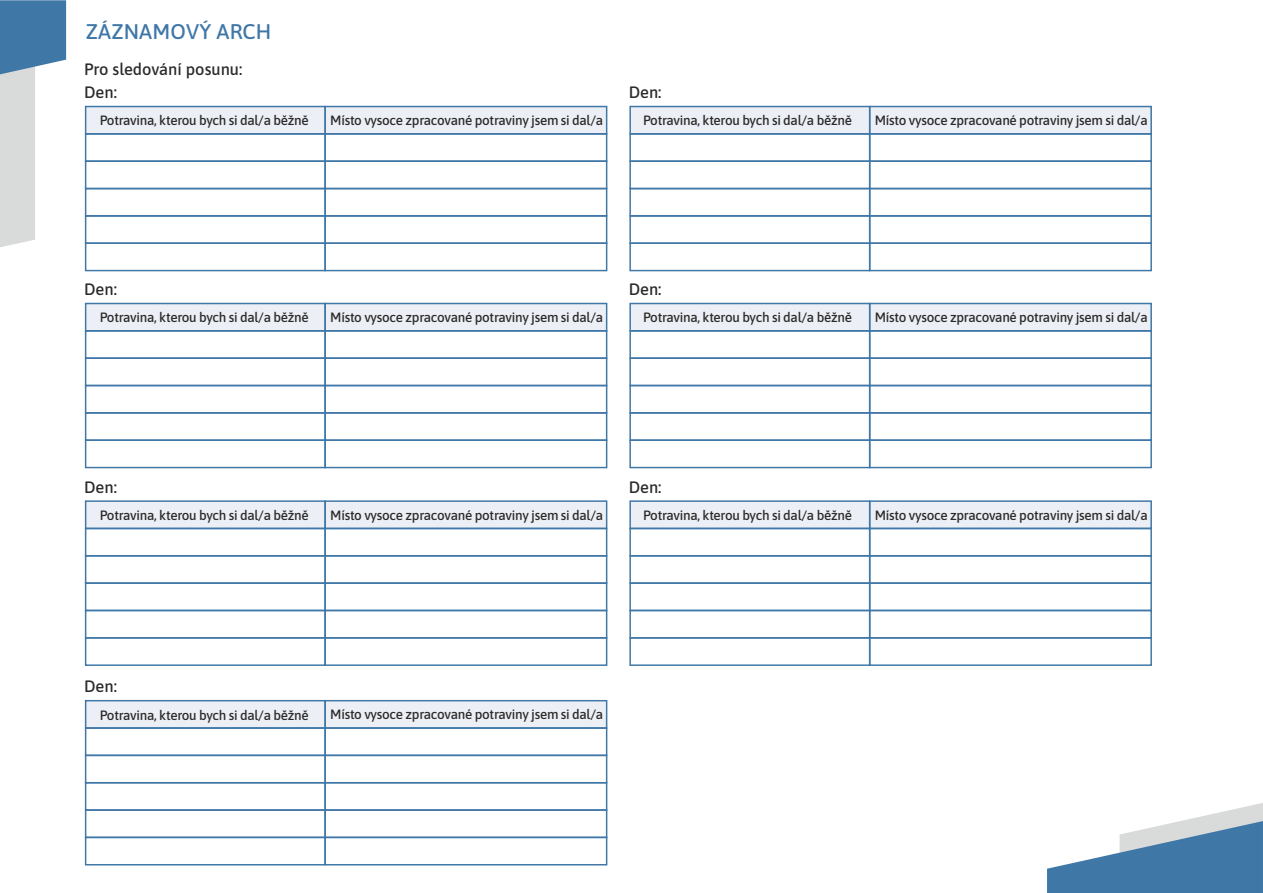
<style>
.page{position:relative;width:1263px;height:893px;background:#fff}
.page>*{position:absolute;margin:0;border:0;box-sizing:border-box;transform-origin:0 0}
.t1{font:500 21.15px "Asap";letter-spacing:.01em;color:#3f77a7}
.t2{font:500 16.5px/23px "Asap";color:#2b2a29}
.t3{font:500 13.5px "Asap";letter-spacing:-.02em;color:#2b2a29}
</style>
<div class="page">
<svg style="left:0;top:0;width:66px;height:247px"></svg>
<svg style="left:1047px;top:803px;width:216px;height:90px"></svg>
<div style="left:86px;top:107px;width:521px;height:27px;background:#eceff5"></div>
<div style="left:85px;top:106px;width:241px;height:29px;border:1px solid #3f77a7"></div>
<div style="left:324px;top:106px;width:283px;height:29px;border:1px solid #3f77a7"></div>
<div style="left:85px;top:133px;width:241px;height:29px;border:1px solid #3f77a7"></div>
<div style="left:324px;top:133px;width:283px;height:29px;border:1px solid #3f77a7"></div>
<div style="left:85px;top:160px;width:241px;height:29px;border:1px solid #3f77a7"></div>
<div style="left:324px;top:160px;width:283px;height:29px;border:1px solid #3f77a7"></div>
<div style="left:85px;top:188px;width:241px;height:29px;border:1px solid #3f77a7"></div>
<div style="left:324px;top:188px;width:283px;height:29px;border:1px solid #3f77a7"></div>
<div style="left:85px;top:215px;width:241px;height:29px;border:1px solid #3f77a7"></div>
<div style="left:324px;top:215px;width:283px;height:29px;border:1px solid #3f77a7"></div>
<div style="left:85px;top:242px;width:241px;height:29px;border:1px solid #3f77a7"></div>
<div style="left:324px;top:242px;width:283px;height:29px;border:1px solid #3f77a7"></div>
<div style="left:630px;top:107px;width:521px;height:27px;background:#eceff5"></div>
<div style="left:629px;top:106px;width:241px;height:29px;border:1px solid #3f77a7"></div>
<div style="left:869px;top:106px;width:283px;height:29px;border:1px solid #3f77a7"></div>
<div style="left:629px;top:133px;width:241px;height:29px;border:1px solid #3f77a7"></div>
<div style="left:869px;top:133px;width:283px;height:29px;border:1px solid #3f77a7"></div>
<div style="left:629px;top:160px;width:241px;height:29px;border:1px solid #3f77a7"></div>
<div style="left:869px;top:160px;width:283px;height:29px;border:1px solid #3f77a7"></div>
<div style="left:629px;top:188px;width:241px;height:29px;border:1px solid #3f77a7"></div>
<div style="left:869px;top:188px;width:283px;height:29px;border:1px solid #3f77a7"></div>
<div style="left:629px;top:215px;width:241px;height:29px;border:1px solid #3f77a7"></div>
<div style="left:869px;top:215px;width:283px;height:29px;border:1px solid #3f77a7"></div>
<div style="left:629px;top:242px;width:241px;height:29px;border:1px solid #3f77a7"></div>
<div style="left:869px;top:242px;width:283px;height:29px;border:1px solid #3f77a7"></div>
<div style="left:86px;top:303px;width:521px;height:28px;background:#eceff5"></div>
<div style="left:85px;top:303px;width:241px;height:29px;border:1px solid #3f77a7"></div>
<div style="left:324px;top:303px;width:283px;height:29px;border:1px solid #3f77a7"></div>
<div style="left:85px;top:330px;width:241px;height:29px;border:1px solid #3f77a7"></div>
<div style="left:324px;top:330px;width:283px;height:29px;border:1px solid #3f77a7"></div>
<div style="left:85px;top:357px;width:241px;height:29px;border:1px solid #3f77a7"></div>
<div style="left:324px;top:357px;width:283px;height:29px;border:1px solid #3f77a7"></div>
<div style="left:85px;top:385px;width:241px;height:29px;border:1px solid #3f77a7"></div>
<div style="left:324px;top:385px;width:283px;height:29px;border:1px solid #3f77a7"></div>
<div style="left:85px;top:412px;width:241px;height:29px;border:1px solid #3f77a7"></div>
<div style="left:324px;top:412px;width:283px;height:29px;border:1px solid #3f77a7"></div>
<div style="left:85px;top:439px;width:241px;height:29px;border:1px solid #3f77a7"></div>
<div style="left:324px;top:439px;width:283px;height:29px;border:1px solid #3f77a7"></div>
<div style="left:630px;top:303px;width:521px;height:28px;background:#eceff5"></div>
<div style="left:629px;top:303px;width:241px;height:29px;border:1px solid #3f77a7"></div>
<div style="left:869px;top:303px;width:283px;height:29px;border:1px solid #3f77a7"></div>
<div style="left:629px;top:330px;width:241px;height:29px;border:1px solid #3f77a7"></div>
<div style="left:869px;top:330px;width:283px;height:29px;border:1px solid #3f77a7"></div>
<div style="left:629px;top:357px;width:241px;height:29px;border:1px solid #3f77a7"></div>
<div style="left:869px;top:357px;width:283px;height:29px;border:1px solid #3f77a7"></div>
<div style="left:629px;top:385px;width:241px;height:29px;border:1px solid #3f77a7"></div>
<div style="left:869px;top:385px;width:283px;height:29px;border:1px solid #3f77a7"></div>
<div style="left:629px;top:412px;width:241px;height:29px;border:1px solid #3f77a7"></div>
<div style="left:869px;top:412px;width:283px;height:29px;border:1px solid #3f77a7"></div>
<div style="left:629px;top:439px;width:241px;height:29px;border:1px solid #3f77a7"></div>
<div style="left:869px;top:439px;width:283px;height:29px;border:1px solid #3f77a7"></div>
<div style="left:86px;top:501px;width:521px;height:27px;background:#eceff5"></div>
<div style="left:85px;top:500px;width:241px;height:29px;border:1px solid #3f77a7"></div>
<div style="left:324px;top:500px;width:283px;height:29px;border:1px solid #3f77a7"></div>
<div style="left:85px;top:528px;width:241px;height:29px;border:1px solid #3f77a7"></div>
<div style="left:324px;top:528px;width:283px;height:29px;border:1px solid #3f77a7"></div>
<div style="left:85px;top:555px;width:241px;height:29px;border:1px solid #3f77a7"></div>
<div style="left:324px;top:555px;width:283px;height:29px;border:1px solid #3f77a7"></div>
<div style="left:85px;top:582px;width:241px;height:29px;border:1px solid #3f77a7"></div>
<div style="left:324px;top:582px;width:283px;height:29px;border:1px solid #3f77a7"></div>
<div style="left:85px;top:610px;width:241px;height:29px;border:1px solid #3f77a7"></div>
<div style="left:324px;top:610px;width:283px;height:29px;border:1px solid #3f77a7"></div>
<div style="left:85px;top:637px;width:241px;height:29px;border:1px solid #3f77a7"></div>
<div style="left:324px;top:637px;width:283px;height:29px;border:1px solid #3f77a7"></div>
<div style="left:630px;top:501px;width:521px;height:27px;background:#eceff5"></div>
<div style="left:629px;top:500px;width:241px;height:29px;border:1px solid #3f77a7"></div>
<div style="left:869px;top:500px;width:283px;height:29px;border:1px solid #3f77a7"></div>
<div style="left:629px;top:528px;width:241px;height:29px;border:1px solid #3f77a7"></div>
<div style="left:869px;top:528px;width:283px;height:29px;border:1px solid #3f77a7"></div>
<div style="left:629px;top:555px;width:241px;height:29px;border:1px solid #3f77a7"></div>
<div style="left:869px;top:555px;width:283px;height:29px;border:1px solid #3f77a7"></div>
<div style="left:629px;top:582px;width:241px;height:29px;border:1px solid #3f77a7"></div>
<div style="left:869px;top:582px;width:283px;height:29px;border:1px solid #3f77a7"></div>
<div style="left:629px;top:610px;width:241px;height:29px;border:1px solid #3f77a7"></div>
<div style="left:869px;top:610px;width:283px;height:29px;border:1px solid #3f77a7"></div>
<div style="left:629px;top:637px;width:241px;height:29px;border:1px solid #3f77a7"></div>
<div style="left:869px;top:637px;width:283px;height:29px;border:1px solid #3f77a7"></div>
<div style="left:86px;top:701px;width:521px;height:27px;background:#eceff5"></div>
<div style="left:85px;top:700px;width:241px;height:29px;border:1px solid #3f77a7"></div>
<div style="left:324px;top:700px;width:283px;height:29px;border:1px solid #3f77a7"></div>
<div style="left:85px;top:727px;width:241px;height:29px;border:1px solid #3f77a7"></div>
<div style="left:324px;top:727px;width:283px;height:29px;border:1px solid #3f77a7"></div>
<div style="left:85px;top:755px;width:241px;height:28px;border:1px solid #3f77a7"></div>
<div style="left:324px;top:755px;width:283px;height:28px;border:1px solid #3f77a7"></div>
<div style="left:85px;top:782px;width:241px;height:29px;border:1px solid #3f77a7"></div>
<div style="left:324px;top:782px;width:283px;height:29px;border:1px solid #3f77a7"></div>
<div style="left:85px;top:809px;width:241px;height:29px;border:1px solid #3f77a7"></div>
<div style="left:324px;top:809px;width:283px;height:29px;border:1px solid #3f77a7"></div>
<div style="left:85px;top:837px;width:241px;height:28px;border:1px solid #3f77a7"></div>
<div style="left:324px;top:837px;width:283px;height:28px;border:1px solid #3f77a7"></div>
<h1 class="t1" style="left:86px;top:19px;width:187px">ZÁZNAMOVÝ ARCH</h1>
<p class="t2" style="left:84px;top:58px;width:160px">Pro sledování posunu:<br>Den:</p>
<p class="t3" style="left:100px;top:113px;width:210px">Potravina, kterou bych si dal/a běžně</p>
<p class="t3" style="left:330px;top:113px;width:274px">Místo vysoce zpracované potraviny jsem si dal/a</p>
<p class="t2" style="left:629px;top:81px;width:34px">Den:</p>
<p class="t3" style="left:643px;top:113px;width:210px">Potravina, kterou bych si dal/a běžně</p>
<p class="t3" style="left:875px;top:113px;width:274px">Místo vysoce zpracované potraviny jsem si dal/a</p>
<p class="t2" style="left:84px;top:277px;width:34px">Den:</p>
<p class="t3" style="left:100px;top:310px;width:210px">Potravina, kterou bych si dal/a běžně</p>
<p class="t3" style="left:330px;top:310px;width:274px">Místo vysoce zpracované potraviny jsem si dal/a</p>
<p class="t2" style="left:629px;top:277px;width:34px">Den:</p>
<p class="t3" style="left:643px;top:310px;width:210px">Potravina, kterou bych si dal/a běžně</p>
<p class="t3" style="left:875px;top:310px;width:274px">Místo vysoce zpracované potraviny jsem si dal/a</p>
<p class="t2" style="left:84px;top:475px;width:34px">Den:</p>
<p class="t3" style="left:100px;top:507px;width:210px">Potravina, kterou bych si dal/a běžně</p>
<p class="t3" style="left:330px;top:507px;width:274px">Místo vysoce zpracované potraviny jsem si dal/a</p>
<p class="t2" style="left:629px;top:475px;width:34px">Den:</p>
<p class="t3" style="left:643px;top:507px;width:210px">Potravina, kterou bych si dal/a běžně</p>
<p class="t3" style="left:875px;top:507px;width:274px">Místo vysoce zpracované potraviny jsem si dal/a</p>
<p class="t2" style="left:84px;top:675px;width:34px">Den:</p>
<p class="t3" style="left:100px;top:707px;width:210px">Potravina, kterou bych si dal/a běžně</p>
<p class="t3" style="left:330px;top:707px;width:274px">Místo vysoce zpracované potraviny jsem si dal/a</p>
</div>
